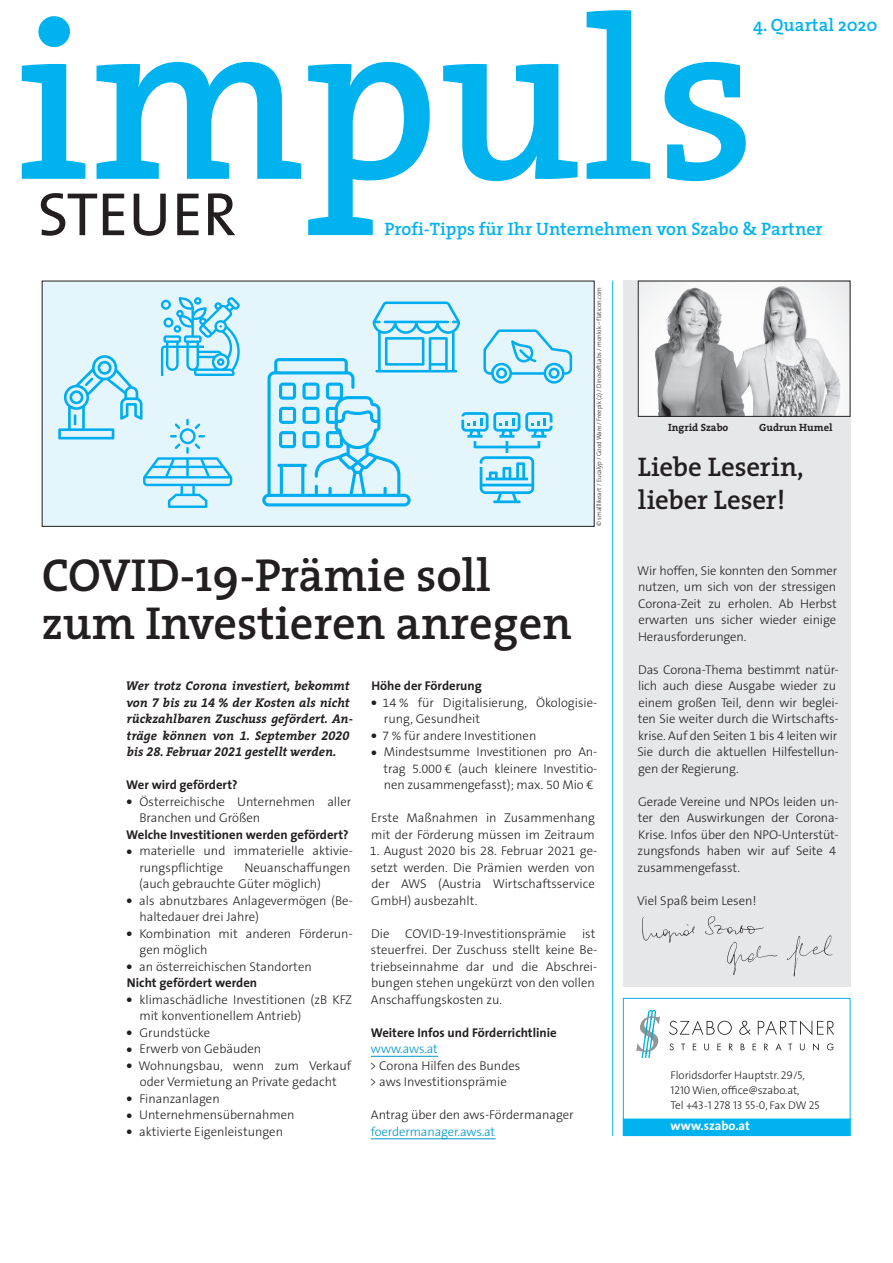
<style>
.page{position:relative;width:893px;height:1263px;background:#fff}
.page>*{position:absolute;margin:0;border:0;box-sizing:border-box;transform-origin:0 0}
.t1{font:600 230.7px "The Serif";color:#00b3ef}
.t2{font:61.5px "The Sans Caps";color:#231f20}
.t3{font:600 46.5px/48px "The Serif";color:#231f20}
.t4{font:600 27px/33px "The Serif";letter-spacing:-.005em;color:#231f20}
.t5{font:600 18px "The Serif";color:#00b3ef}
.t6{font:300 12.75px/16.5px "The Sans B3";color:#231f20}
.t7{font:italic 700 12.75px/16.5px "The Serif";color:#231f20}
.t8{font:700 12.75px "The Sans";color:#231f20}
.t9{font:300 12.75px "The Sans B3";letter-spacing:-.01em;color:#0096ca}
.t10{font:700 12.75px "The Sans";color:#fff}
.t11{font:300 11.25px/15px "The Sans";letter-spacing:-.005em;color:#231f20}
.t12{font:11.25px "The Sans Light Caps";letter-spacing:-.005em;color:#231f20}
.t13{font:700 10.5px "The Serif";color:#231f20}
.t14{font:300 6.45px "The Sans";letter-spacing:-.01em;color:#231f20}
.s1{font-family:"The Serif Bold Expert";font-weight:400}
.s2{font-family:"The Sans Light Caps";font-weight:400}
.s3{font-family:"The Sans";font-weight:300}
</style>
<div class="page">
<div style="left:623px;top:281px;width:227px;height:706px;background:#e6e7e9"></div>
<img style="left:640px;top:283px;width:208px;height:132px">
<div style="left:638px;top:281px;width:212px;height:136px;border:1px solid #231f20"></div>
<img style="left:642px;top:916px;width:122px;height:27px">
<img style="left:717px;top:935px;width:116px;height:42px">
<div style="left:623px;top:998px;width:227px;height:138px;border:1px solid #00b3ef"></div>
<div style="left:623px;top:1119px;width:227px;height:16px;background:#00b3ef"></div>
<div style="left:623px;top:1119px;width:227px;height:17px;border:1px solid #00b3ef"></div>
<svg style="left:636px;top:1010px;width:24px;height:48px"></svg>
<svg style="left:669px;top:1020px;width:63px;height:15px"></svg>
<svg style="left:739px;top:1021px;width:12px;height:14px"></svg>
<svg style="left:758px;top:1020px;width:76px;height:15px"></svg>
<svg style="left:669px;top:1043px;width:5px;height:7px"></svg>
<svg style="left:681px;top:1043px;width:4px;height:7px"></svg>
<svg style="left:693px;top:1043px;width:3px;height:7px"></svg>
<svg style="left:704px;top:1043px;width:5px;height:7px"></svg>
<svg style="left:717px;top:1043px;width:4px;height:7px"></svg>
<svg style="left:729px;top:1043px;width:4px;height:7px"></svg>
<svg style="left:741px;top:1043px;width:4px;height:7px"></svg>
<svg style="left:753px;top:1043px;width:3px;height:7px"></svg>
<svg style="left:764px;top:1043px;width:4px;height:7px"></svg>
<svg style="left:775px;top:1043px;width:7px;height:7px"></svg>
<svg style="left:788px;top:1043px;width:4px;height:7px"></svg>
<svg style="left:800px;top:1043px;width:5px;height:7px"></svg>
<svg style="left:813px;top:1043px;width:6px;height:7px"></svg>
<svg style="left:827px;top:1043px;width:7px;height:7px"></svg>
<hr style="left:612px;top:281px;width:1px;height:855px;background:#00b3ef">
<svg style="left:41px;top:280px;width:554px;height:247px;background:#ddecf2"></svg>
<hr style="left:371px;top:1056px;width:67px;height:1px;background:#0096ca">
<hr style="left:371px;top:1138px;width:124px;height:1px;background:#0096ca">
<svg style="left:58px;top:297px;width:182px;height:211px;background:#c5ebfa"></svg>
<svg style="left:262px;top:301px;width:310px;height:205px;background:#c1e9f9"></svg>
<h1 class="t1" style="left:15px;top:-92px;width:742px">impuls</h1>
<h3 class="t5" style="left:753px;top:10px;width:126px">4. Quartal 2020</h3>
<h2 class="t2" style="left:38px;top:163px;width:201px">STEUER</h2>
<h3 class="t5" style="left:384px;top:214px;width:440px">Profi-Tipps für Ihr Unternehmen von Szabo &amp; Partner</h3>
<h3 class="t3" style="left:42px;top:550px;width:532px">COVID-19-Prämie soll zum Investieren anregen</h3>
<p class="t14" style="left:594px;top:526px;width:240px;rotate:-90deg">© smalllikeart / Eucalyp / Good Ware / Freepik (2) / DinosoftLabs / monkik – flaticon.com</p>
<p class="t7" style="left:126px;top:677px;width:229px">Wer trotz Corona investiert, bekommt von <span class="s1">7</span> bis zu <span class="s1">14</span> % der Kosten als nicht rückzahlbaren Zuschuss gefördert. An&shy;träge können von <span class="s1">1</span>. September <span class="s1">2020 </span>bis <span class="s1">28</span>. Februar <span class="s1">2021</span> gestellt werden.</p>
<p class="t8" style="left:126px;top:774px;width:113px">Wer wird gefördert?</p>
<p class="t6" style="left:139px;top:794px;width:214px;text-indent:-13px">● Österreichische Unternehmen aller<br>Branchen und Größen</p>
<p class="t8" style="left:126px;top:824px;width:224px">Welche Investitionen werden gefördert?</p>
<p class="t6" style="left:139px;top:843px;width:215px;text-indent:-13px">● materielle und immaterielle aktivie&shy;rungspflichtige</p>
<p class="t6" style="left:139px;top:860px;width:213px;text-indent:105px">Neuanschaffungen (auch gebrauchte Güter möglich)</p>
<p class="t6" style="left:139px;top:893px;width:215px;text-indent:-13px">● als abnutzbares Anlagevermögen (Be&shy;haltedauer drei Jahre)</p>
<p class="t6" style="left:140px;top:926px;width:215px;text-indent:-13px">● Kombination mit anderen Förderun&shy;gen möglich</p>
<p class="t6" style="left:127px;top:959px;width:186px">● an österreichischen Standorten</p>
<p class="t8" style="left:127px;top:972px;width:132px">Nicht gefördert werden</p>
<p class="t6" style="left:139px;top:992px;width:214px;text-indent:-13px">● klimaschädliche Investitionen (zB KFZ mit konventionellem Antrieb)</p>
<p class="t6" style="left:127px;top:1025px;width:85px">● Grundstücke</p>
<p class="t6" style="left:127px;top:1041px;width:136px">● Erwerb von Gebäuden</p>
<p class="t6" style="left:127px;top:1058px;width:226px;text-align:center">● Wohnungsbau, wenn zum Verkauf oder Vermietung an Private gedacht</p>
<p class="t6" style="left:127px;top:1091px;width:94px">● Finanzanlagen</p>
<p class="t6" style="left:127px;top:1107px;width:169px">● Unternehmensübernahmen</p>
<p class="t6" style="left:127px;top:1124px;width:158px">● aktivierte Eigenleistungen</p>
<p class="t8" style="left:371px;top:675px;width:112px">Höhe der Förderung</p>
<p class="t6" style="left:384px;top:695px;width:215px;text-indent:-13px">● 14 % für Digitalisierung, Ökologisie&shy;rung, Gesundheit</p>
<p class="t6" style="left:371px;top:728px;width:167px">● 7 % für andere Investitionen</p>
<p class="t6" style="left:384px;top:744px;width:215px;text-align:justify;text-indent:-12px">● Mindestsumme Investitionen pro An&shy;trag 5.000 € (auch kleinere Investitio&shy;nen zusammengefasst); max. 50 Mio €</p>
<p class="t6" style="left:371px;top:810px;width:225px">Erste Maßnahmen in Zusammenhang mit der Förderung müssen im Zeitraum</p>
<p class="t6" style="left:370px;top:843px;width:229px">1. August 2020 bis 28. Februar 2021 ge&shy;setzt werden. Die Prämien werden von der AWS (Austria Wirtschaftsservice<br>GmbH) ausbezahlt.</p>
<p class="t6" style="left:371px;top:926px;width:228px">Die COVID-19-Investitionsprämie ist steuerfrei. Der Zuschuss stellt keine Be&shy;triebseinnahme dar und die Abschrei&shy;bungen stehen ungekürzt von den vollen Anschaffungskosten zu.</p>
<p class="t8" style="left:371px;top:1022px;width:188px">Weitere Infos und Förderrichtlinie</p>
<p class="t9" style="left:371px;top:1042px;width:69px">www.aws.at</p>
<p class="t6" style="left:369px;top:1058px;width:152px">&gt; Corona Hilfen des Bundes &gt; aws Investitionsprämie</p>
<p class="t6" style="left:371px;top:1107px;width:204px">Antrag über den aws-Fördermanager</p>
<p class="t9" style="left:371px;top:1125px;width:126px">foerdermanager.aws.at</p>
<p class="t13" style="left:668px;top:419px;width:62px">Ingrid Szabo</p>
<p class="t13" style="left:759px;top:419px;width:75px">Gudrun Humel</p>
<h3 class="t4" style="left:638px;top:449px;width:167px">Liebe Leserin, lieber Leser!</h3>
<p class="t6" style="left:637px;top:563px;width:202px;text-align:justify">Wir hoffen, Sie konnten den Sommer nutzen, um sich von der stressigen Corona-Zeit zu erholen. Ab Herbst erwarten uns sicher wieder einige Herausforderungen.</p>
<p class="t6" style="left:637px;top:662px;width:203px">Das Corona-Thema bestimmt natür&shy;lich auch diese Ausgabe wieder zu einem großen Teil, denn wir beglei&shy;ten Sie weiter durch die Wirtschafts&shy;krise. Auf den Seiten 1 bis 4 leiten wir Sie durch die aktuellen Hilfestellun&shy;gen der Regierung.</p>
<p class="t6" style="left:638px;top:794px;width:203px">Gerade Vereine und NPOs leiden un&shy;ter den Auswirkungen der Corona-<br>Krise. Infos über den NPO-Unterstüt&shy;zungsfonds haben wir auf Seite 4 zusammengefasst.</p>
<p class="t6" style="left:637px;top:893px;width:121px">Viel Spaß beim Lesen!</p>
<p class="t11" style="left:671px;top:1067px;width:136px">Floridsdorfer Hauptstr. <span class="s2">29/5,<br>1210</span> Wien, office@szabo.at,</p>
<p class="t12" style="left:671px;top:1096px;width:150px"><span class="s3">Tel +</span>43<span class="s3">-</span>1 278 13 55-0<span class="s3">, Fax DW</span> 25</p>
<p class="t10" style="left:670px;top:1115px;width:81px">www.szabo.at</p>
</div>
